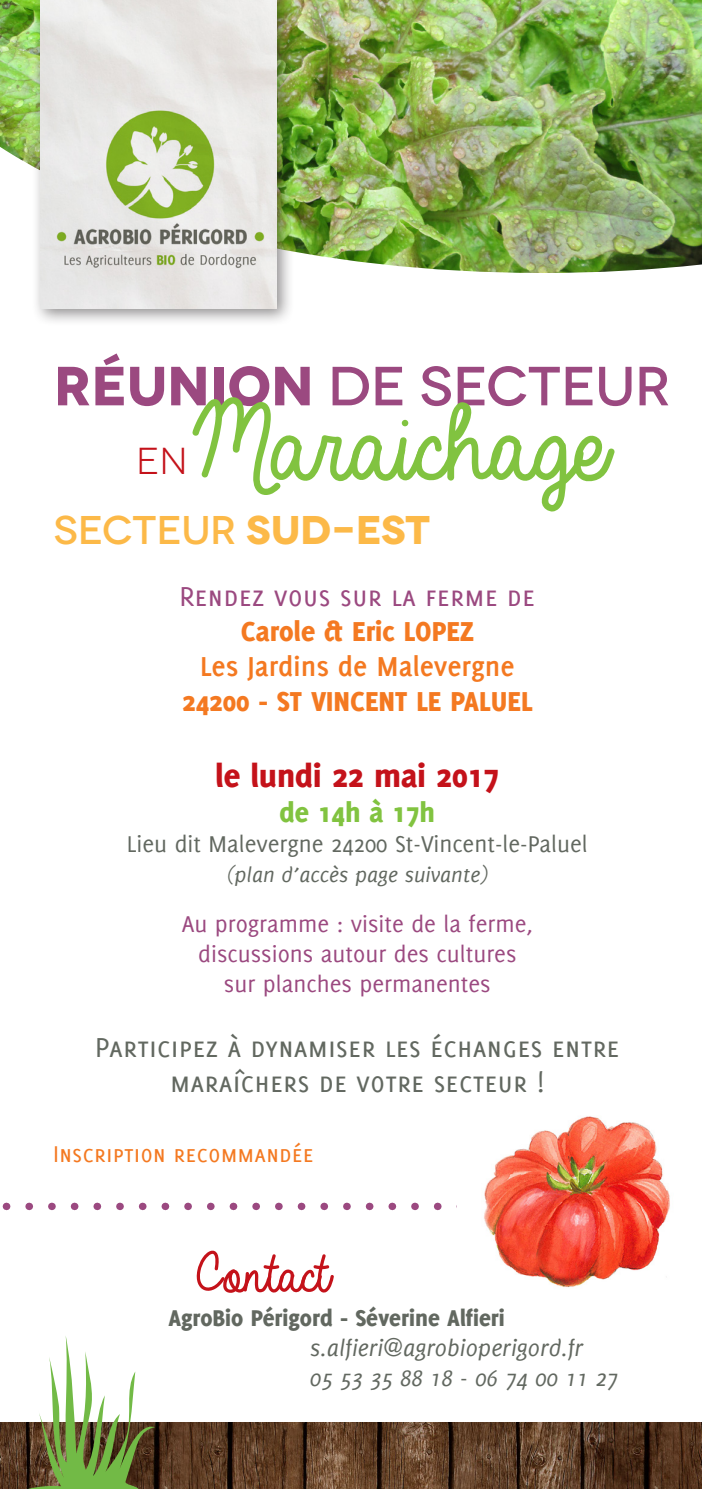
<style>
.page{position:relative;width:702px;height:1489px;background:#fff}
.page>*{position:absolute;margin:0;border:0;box-sizing:border-box;transform-origin:0 0}
.t1{font:120px "Always In My Heart";color:#81c340}
.t2{font:60px "Always In My Heart";color:#c4121a}
.t3{font:500 55px "Novecentowide";letter-spacing:-.01em;color:#9b4980}
.t4{font:500 40px "Novecentowide";letter-spacing:-.005em;color:#fcb948}
.t5{font:37.5px "Novecentowide";color:#c4121a}
.t6{font:800 35px "Delicious";color:#c4121a}
.t7{font:30px/35px "Delicious Small Caps";color:#626860;text-align:center}
.t8{font:800 30px "Delicious";color:#f47921}
.t9{font:30px "Delicious Small Caps";color:#9b4980}
.t10{font:700 30px "Delicious";color:#f47921}
.t11{font:800 30px "Delicious";color:#81c340}
.t12{font:25px "Delicious";color:#9b4980}
.t13{font:italic 25px "Delicious";color:#626860}
.t14{font:25px "Delicious";color:#626860}
.t15{font:800 25px "Delicious";color:#626860}
.t16{font:25px "Delicious Small Caps";color:#f47921}
.t17{font:italic 22.5px "Delicious";color:#626860}
.s1{font-weight:700}
</style>
<div class="page">
<svg style="left:2px;top:1202px;width:455px;height:8px"></svg>
<img style="left:484px;top:1116px;width:186px;height:172px">
<img style="left:0;top:1422px;width:702px;height:66px">
<img style="left:0;top:0;width:702px;height:273px">
<div style="left:31px;top:0;width:264px;height:327px;background:#231f20;opacity:.5"></div>
<img style="left:40px;top:0;width:236px;height:308px">
<svg style="left:28px;top:1336px;width:127px;height:152px"></svg>
<p class="t3" style="left:54px;top:353px;width:618px"><span class="s1">RÉUNION</span> DE SECTEUR</p>
<p class="t1" style="left:175px;top:378px;width:409px">Maraichage</p>
<p class="t5" style="left:136px;top:439px;width:53px">en</p>
<p class="t4" style="left:54px;top:505px;width:378px">SECTEUR <span class="s1">SUD-EST</span></p>
<p class="t9" style="left:179px;top:579px;width:357px">Rendez vous sur la ferme de</p>
<p class="t8" style="left:241px;top:614px;width:234px">Carole &amp; Eric LOPEZ</p>
<p class="t10" style="left:200px;top:649px;width:316px">Les Jardins de Malevergne</p>
<p class="t8" style="left:182px;top:684px;width:352px">24200 - ST VINCENT LE PALUEL</p>
<p class="t6" style="left:215px;top:754px;width:285px">le lundi 22 mai 2017</p>
<p class="t11" style="left:279px;top:794px;width:157px">de 14h à 17h</p>
<p class="t14" style="left:127px;top:829px;width:462px">Lieu dit Malevergne 24200 St-Vincent-le-Paluel</p>
<p class="t17" style="left:227px;top:861px;width:263px">(plan d’accès page suivante)</p>
<p class="t12" style="left:182px;top:909px;width:353px">Au programme : visite de la ferme,</p>
<p class="t12" style="left:198px;top:939px;width:320px">discussions autour des cultures</p>
<p class="t12" style="left:224px;top:969px;width:268px">sur planches permanentes</p>
<p class="t7" style="left:95px;top:1028px;width:526px">Participez à dynamiser les échanges entre maraîchers de votre secteur !</p>
<p class="t16" style="left:53px;top:1139px;width:262px">Inscription recommandée</p>
<p class="t2" style="left:185px;top:1240px;width:135px">Contact</p>
<p class="t15" style="left:168px;top:1302px;width:338px">AgroBio Périgord - Séverine Alfieri</p>
<p class="t13" style="left:310px;top:1333px;width:274px">s.alfieri@agrobioperigord.fr</p>
<p class="t13" style="left:310px;top:1363px;width:309px">05 53 35 88 18 - 06 74 00 11 27</p>
</div>
